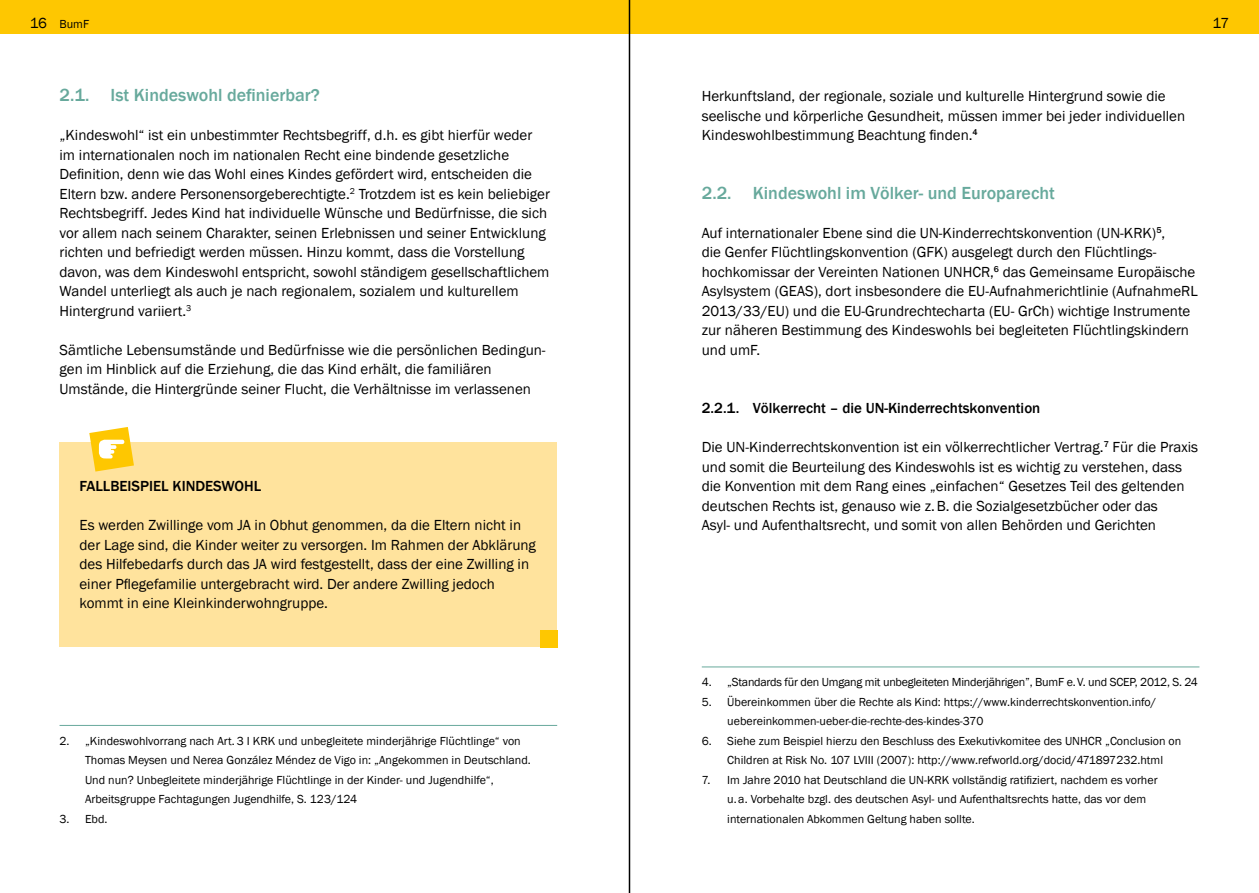
<style>
.page{position:relative;width:1259px;height:893px;background:#fff}
.page>*{position:absolute;margin:0;border:0;box-sizing:border-box;transform-origin:0 0}
.t1{font:500 18px "Franklin Gothic";color:#67a99c}
.Text{font:15px/19.5px "Franklin Gothic";color:#000}
.Text-2{font:500 15px "Franklin Gothic";color:#000}
.Fußnotenliste_RZ{font:12px/19.5px "Franklin Gothic";color:#000}
.Fußnotenliste_RZ-2{font:12px "Franklin Gothic";letter-spacing:-.02em;color:#000}
.s1{font-size:15px}
</style>
<div class="page">
<hr style="left:702px;top:667px;width:497px;height:1px;background:#67a99c">
<hr style="left:60px;top:725px;width:497px;height:1px;background:#67a99c">
<div style="left:60px;top:442px;width:497px;height:205px;background:#ffe39d"></div>
<svg style="left:89px;top:427px;width:45px;height:45px"></svg>
<div style="left:540px;top:630px;width:17px;height:17px;background:#fec701"></div>
<div style="left:0;top:0;width:629px;height:34px;background:#fec701"></div>
<div style="left:629px;top:0;width:630px;height:34px;background:#fec701"></div>
<hr style="left:629px;top:0;width:1px;height:893px;background:#000">
<p class="Fußnotenliste_RZ" style="left:30px;top:14px;width:61px"><span class="s1">16</span> BumF</p>
<p class="Text" style="left:1212px;top:13px;width:18px">17</p>
<p class="t1" style="left:60px;top:84px;width:262px">2.1. Ist Kindeswohl definierbar?</p>
<p class="Text" style="left:60px;top:126px;width:492px">„Kindeswohl“ ist ein unbestimmter Rechtsbegriff, d.h. es gibt hierfür weder im internationalen noch im nationalen Recht eine bindende gesetzliche Definition, denn wie das Wohl eines Kindes gefördert wird, entscheiden die Eltern bzw. andere Personensorgeberechtigte.<sup>2</sup> Trotzdem ist es kein beliebiger Rechtsbegriff. Jedes Kind hat individuelle Wünsche und Bedürfnisse, die sich vor allem nach seinem Charakter, seinen Erlebnissen und seiner Entwicklung richten und befriedigt werden müssen. Hinzu kommt, dass die Vorstellung davon, was dem Kindeswohl entspricht, sowohl ständigem gesellschaftlichem Wandel unterliegt als auch je nach regionalem, sozialem und kulturellem Hintergrund variiert.<sup>3</sup></p>
<p class="Text" style="left:60px;top:340px;width:488px">Sämtliche Lebensumstände und Bedürfnisse wie die persönlichen Bedingun&shy;gen im Hinblick auf die Erziehung, die das Kind erhält, die familiären<br>Umstände, die Hintergründe seiner Flucht, die Verhältnisse im verlassenen</p>
<p class="Text-2" style="left:79px;top:477px;width:183px">FALLBEISPIEL KINDESWOHL</p>
<p class="Text" style="left:79px;top:516px;width:458px">Es werden Zwillinge vom JA in Obhut genommen, da die Eltern nicht in der Lage sind, die Kinder weiter zu versorgen. Im Rahmen der Abklärung des Hilfebedarfs durch das JA wird festgestellt, dass der eine Zwilling in einer Pflegefamilie untergebracht wird. Der andere Zwilling jedoch kommt in eine Kleinkinderwohngruppe.</p>
<p class="Fußnotenliste_RZ" style="left:85px;top:731px;width:447px;text-indent:-26px">2. „Kindeswohlvorrang nach Art. 3 I KRK und unbegleitete minderjährige Flüchtlinge“ von Thomas Meysen und Nerea González Méndez de Vigo in: „Angekommen in Deutschland.<br>Und nun? Unbegleitete minderjährige Flüchtlinge in der Kinder- und Jugendhilfe“, Arbeitsgruppe Fachtagungen Jugendhilfe, S. 123/124</p>
<p class="Fußnotenliste_RZ" style="left:60px;top:809px;width:50px">3. Ebd.</p>
<p class="Text" style="left:702px;top:87px;width:485px">Herkunftsland, der regionale, soziale und kulturelle Hintergrund sowie die seelische und körperliche Gesundheit, müssen immer bei jeder individuellen<br>Kindeswohlbestimmung Beachtung finden.<sup>4</sup></p>
<p class="t1" style="left:702px;top:181px;width:355px">2.2. Kindeswohl im Völker- und Europarecht</p>
<p class="Text" style="left:702px;top:223px;width:497px">Auf internationaler Ebene sind die UN-Kinderrechtskonvention (UN-KRK)<sup>5</sup>,<br>die Genfer Flüchtlingskonvention (GFK) ausgelegt durch den Flüchtlings&shy;hochkomissar der Vereinten Nationen UNHCR,<sup>6</sup> das Gemeinsame Europäische Asylsystem (GEAS), dort insbesondere die EU-Aufnahmerichtlinie (AufnahmeRL 2013/33/EU) und die EU-Grundrechtecharta (EU- GrCh) wichtige Instrumente zur näheren Bestimmung des Kindeswohls bei begleiteten Flüchtlingskindern und umF.</p>
<p class="Text-2" style="left:702px;top:399px;width:340px">2.2.1. Völkerrecht – die UN-Kinderrechtskonvention</p>
<p class="Text" style="left:702px;top:438px;width:498px">Die UN-Kinderrechtskonvention ist ein völkerrechtlicher Vertrag.<sup>7</sup> Für die Praxis und somit die Beurteilung des Kindeswohls ist es wichtig zu verstehen, dass die Konvention mit dem Rang eines „einfachen“ Gesetzes Teil des geltenden deutschen Rechts ist, genauso wie z.B. die Sozialgesetzbücher oder das<br>Asyl- und Aufenthaltsrecht, und somit von allen Behörden und Gerichten</p>
<p class="Fußnotenliste_RZ-2" style="left:702px;top:675px;width:497px">4. „Standards für den Umgang mit unbegleiteten Minderjährigen”, BumF e.V. und SCEP, 2012, S. 24</p>
<p class="Fußnotenliste_RZ" style="left:727px;top:692px;width:430px;text-indent:-26px">5. Übereinkommen über die Rechte als Kind: https://www.kinderrechtskonvention.info/ uebereinkommen-ueber-die-rechte-des-kindes-370</p>
<p class="Fußnotenliste_RZ" style="left:727px;top:731px;width:455px;text-indent:-26px">6. Siehe zum Beispiel hierzu den Beschluss des Exekutivkomitee des UNHCR „Conclusion on<br>Children at Risk No. 107 LVIII (2007): http://www.refworld.org/docid/471897232.html</p>
<p class="Fußnotenliste_RZ" style="left:727px;top:770px;width:432px;text-indent:-26px">7. Im Jahre 2010 hat Deutschland die UN-KRK vollständig ratifiziert, nachdem es vorher u.a. Vorbehalte bzgl. des deutschen Asyl- und Aufenthaltsrechts hatte, das vor dem internationalen Abkommen Geltung haben sollte.</p>
</div>
